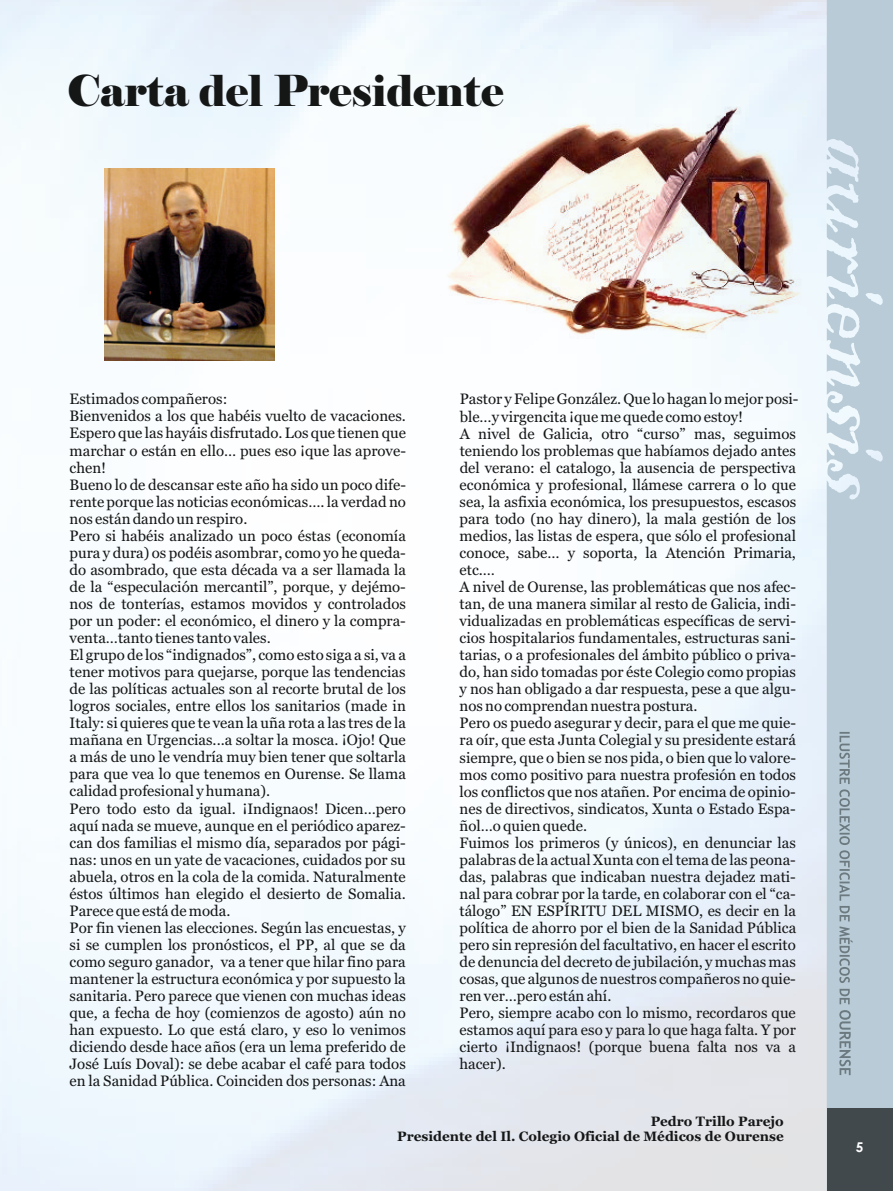
<style>
.page{position:relative;width:893px;height:1191px;background:#fff}
.page>*{position:absolute;margin:0;border:0;box-sizing:border-box;transform-origin:0 0}
.t1{font:42.75px "Elephant";color:#151616}
.t2{font:15px "Georgia";color:#151616}
.t3{font:700 13.5px/15.3px "Georgia";color:#151616;text-align:right}
.t4{font:700 13.5px "Century Gothic";color:#fff}
</style>
<div class="page">
<img style="left:0;top:0;width:827px;height:1191px">
<svg style="left:827px;top:0;width:66px;height:1108px;background:#bbced8"></svg>
<div style="left:827px;top:1108px;width:66px;height:83px;background:#41494d"></div>
<svg style="left:839px;top:732px;width:13px;height:272px;background:#a0b1ba"></svg>
<svg style="left:839px;top:1010px;width:12px;height:65px"></svg>
<img style="left:441px;top:99px;width:368px;height:242px">
<img style="left:104px;top:169px;width:171px;height:192px">
<h1 class="t1" style="left:67px;top:64px;width:438px">Carta del Presidente</h1>
<p class="t2" style="left:70px;top:393px;width:159px">Estimados compañeros:</p>
<p class="t2" style="left:460px;top:393px;width:340px">Pastor y Felipe González. Que lo hagan lo mejor posi-</p>
<p class="t2" style="left:70px;top:410px;width:338px">Bienvenidos a los que habéis vuelto de vacaciones.</p>
<p class="t2" style="left:460px;top:410px;width:285px">ble…y virgencita ¡que me quede como estoy!</p>
<p class="t2" style="left:70px;top:427px;width:338px">Espero que las hayáis disfrutado. Los que tienen que</p>
<p class="t2" style="left:460px;top:427px;width:338px">A nivel de Galicia, otro “curso” mas, seguimos</p>
<p class="t2" style="left:70px;top:444px;width:338px">marchar o están en ello… pues eso ¡que las aprove-</p>
<p class="t2" style="left:460px;top:444px;width:338px">teniendo los problemas que habíamos dejado antes</p>
<p class="t2" style="left:70px;top:461px;width:38px">chen!</p>
<p class="t2" style="left:460px;top:461px;width:338px">del verano: el catalogo, la ausencia de perspectiva</p>
<p class="t2" style="left:70px;top:478px;width:338px">Bueno lo de descansar este año ha sido un poco dife-</p>
<p class="t2" style="left:460px;top:478px;width:338px">económica y profesional, llámese carrera o lo que</p>
<p class="t2" style="left:70px;top:495px;width:338px">rente porque las noticias económicas…. la verdad no</p>
<p class="t2" style="left:460px;top:495px;width:338px">sea, la asfixia económica, los presupuestos, escasos</p>
<p class="t2" style="left:70px;top:512px;width:179px">nos están dando un respiro.</p>
<p class="t2" style="left:460px;top:512px;width:338px">para todo (no hay dinero), la mala gestión de los</p>
<p class="t2" style="left:70px;top:529px;width:338px">Pero si habéis analizado un poco éstas (economía</p>
<p class="t2" style="left:460px;top:529px;width:338px">medios, las listas de espera, que sólo el profesional</p>
<p class="t2" style="left:70px;top:546px;width:338px">pura y dura) os podéis asombrar, como yo he queda-</p>
<p class="t2" style="left:460px;top:546px;width:338px">conoce, sabe… y soporta, la Atención Primaria,</p>
<p class="t2" style="left:70px;top:563px;width:338px">do asombrado, que esta década va a ser llamada la</p>
<p class="t2" style="left:460px;top:563px;width:37px">etc.…</p>
<p class="t2" style="left:70px;top:580px;width:338px">de la “especulación mercantil”, porque, y dejémo-</p>
<p class="t2" style="left:460px;top:580px;width:338px">A nivel de Ourense, las problemáticas que nos afec-</p>
<p class="t2" style="left:70px;top:597px;width:338px">nos de tonterías, estamos movidos y controlados</p>
<p class="t2" style="left:460px;top:598px;width:338px">tan, de una manera similar al resto de Galicia, indi-</p>
<p class="t2" style="left:70px;top:614px;width:338px">por un poder: el económico, el dinero y la compra-</p>
<p class="t2" style="left:460px;top:615px;width:338px">vidualizadas en problemáticas específicas de servi-</p>
<p class="t2" style="left:70px;top:631px;width:203px">venta…tanto tienes tanto vales.</p>
<p class="t2" style="left:460px;top:632px;width:338px">cios hospitalarios fundamentales, estructuras sani-</p>
<p class="t2" style="left:70px;top:649px;width:338px">El grupo de los “indignados”, como esto siga a si, va a</p>
<p class="t2" style="left:460px;top:649px;width:338px">tarias, o a profesionales del ámbito público o priva-</p>
<p class="t2" style="left:70px;top:666px;width:337px">tener motivos para quejarse, porque las tendencias</p>
<p class="t2" style="left:460px;top:666px;width:338px">do, han sido tomadas por éste Colegio como propias</p>
<p class="t2" style="left:70px;top:683px;width:338px">de las políticas actuales son al recorte brutal de los</p>
<p class="t2" style="left:460px;top:683px;width:338px">y nos han obligado a dar respuesta, pese a que algu-</p>
<p class="t2" style="left:70px;top:700px;width:338px">logros sociales, entre ellos los sanitarios (made in</p>
<p class="t2" style="left:460px;top:700px;width:239px">nos no comprendan nuestra postura.</p>
<p class="t2" style="left:70px;top:717px;width:338px">Italy: si quieres que te vean la uña rota a las tres de la</p>
<p class="t2" style="left:460px;top:717px;width:338px">Pero os puedo asegurar y decir, para el que me quie-</p>
<p class="t2" style="left:70px;top:734px;width:338px">mañana en Urgencias...a soltar la mosca. ¡Ojo! Que</p>
<p class="t2" style="left:460px;top:734px;width:338px">ra oír, que esta Junta Colegial y su presidente estará</p>
<p class="t2" style="left:70px;top:751px;width:338px">a más de uno le vendría muy bien tener que soltarla</p>
<p class="t2" style="left:460px;top:751px;width:338px">siempre, que o bien se nos pida, o bien que lo valore-</p>
<p class="t2" style="left:70px;top:768px;width:338px">para que vea lo que tenemos en Ourense. Se llama</p>
<p class="t2" style="left:460px;top:768px;width:338px">mos como positivo para nuestra profesión en todos</p>
<p class="t2" style="left:70px;top:785px;width:202px">calidad profesional y humana).</p>
<p class="t2" style="left:460px;top:785px;width:338px">los conflictos que nos atañen. Por encima de opinio-</p>
<p class="t2" style="left:70px;top:802px;width:338px">Pero todo esto da igual. ¡Indignaos! Dicen…pero</p>
<p class="t2" style="left:460px;top:802px;width:338px">nes de directivos, sindicatos, Xunta o Estado Espa-</p>
<p class="t2" style="left:70px;top:819px;width:338px">aquí nada se mueve, aunque en el periódico aparez-</p>
<p class="t2" style="left:460px;top:819px;width:129px">ñol…o quien quede.</p>
<p class="t2" style="left:70px;top:836px;width:338px">can dos familias el mismo día, separados por pági-</p>
<p class="t2" style="left:460px;top:836px;width:338px">Fuimos los primeros (y únicos), en denunciar las</p>
<p class="t2" style="left:70px;top:853px;width:338px">nas: unos en un yate de vacaciones, cuidados por su</p>
<p class="t2" style="left:460px;top:853px;width:338px">palabras de la actual Xunta con el tema de las peona-</p>
<p class="t2" style="left:70px;top:870px;width:338px">abuela, otros en la cola de la comida. Naturalmente</p>
<p class="t2" style="left:460px;top:870px;width:338px">das, palabras que indicaban nuestra dejadez mati-</p>
<p class="t2" style="left:70px;top:887px;width:338px">éstos últimos han elegido el desierto de Somalia.</p>
<p class="t2" style="left:460px;top:887px;width:338px">nal para cobrar por la tarde, en colaborar con el “ca-</p>
<p class="t2" style="left:70px;top:904px;width:162px">Parece que está de moda.</p>
<p class="t2" style="left:460px;top:904px;width:338px">tálogo” EN ESPÍRITU DEL MISMO, es decir en la</p>
<p class="t2" style="left:70px;top:921px;width:338px">Por fin vienen las elecciones. Según las encuestas, y</p>
<p class="t2" style="left:460px;top:921px;width:338px">política de ahorro por el bien de la Sanidad Pública</p>
<p class="t2" style="left:70px;top:938px;width:338px">si se cumplen los pronósticos, el PP, al que se da</p>
<p class="t2" style="left:460px;top:938px;width:338px">pero sin represión del facultativo, en hacer el escrito</p>
<p class="t2" style="left:70px;top:955px;width:338px">como seguro ganador, va a tener que hilar fino para</p>
<p class="t2" style="left:460px;top:955px;width:338px">de denuncia del decreto de jubilación, y muchas mas</p>
<p class="t2" style="left:70px;top:972px;width:338px">mantener la estructura económica y por supuesto la</p>
<p class="t2" style="left:460px;top:972px;width:338px">cosas, que algunos de nuestros compañeros no quie-</p>
<p class="t2" style="left:70px;top:989px;width:338px">sanitaria. Pero parece que vienen con muchas ideas</p>
<p class="t2" style="left:460px;top:989px;width:153px">ren ver…pero están ahí.</p>
<p class="t2" style="left:70px;top:1006px;width:338px">que, a fecha de hoy (comienzos de agosto) aún no</p>
<p class="t2" style="left:460px;top:1007px;width:338px">Pero, siempre acabo con lo mismo, recordaros que</p>
<p class="t2" style="left:70px;top:1023px;width:338px">han expuesto. Lo que está claro, y eso lo venimos</p>
<p class="t2" style="left:460px;top:1024px;width:338px">estamos aquí para eso y para lo que haga falta. Y por</p>
<p class="t2" style="left:70px;top:1040px;width:338px">diciendo desde hace años (era un lema preferido de</p>
<p class="t2" style="left:460px;top:1041px;width:338px">cierto ¡Indignaos! (porque buena falta nos va a</p>
<p class="t2" style="left:70px;top:1058px;width:338px">José Luís Doval): se debe acabar el café para todos</p>
<p class="t2" style="left:460px;top:1058px;width:48px">hacer).</p>
<p class="t2" style="left:69px;top:1075px;width:338px">en la Sanidad Pública. Coinciden dos personas: Ana</p>
<p class="t3" style="left:397px;top:1114px;width:388px">Pedro Trillo Parejo<br>Presidente del Il. Colegio Oficial de Médicos de Ourense</p>
<p class="t4" style="left:856px;top:1141px;width:9px">5</p>
</div>
